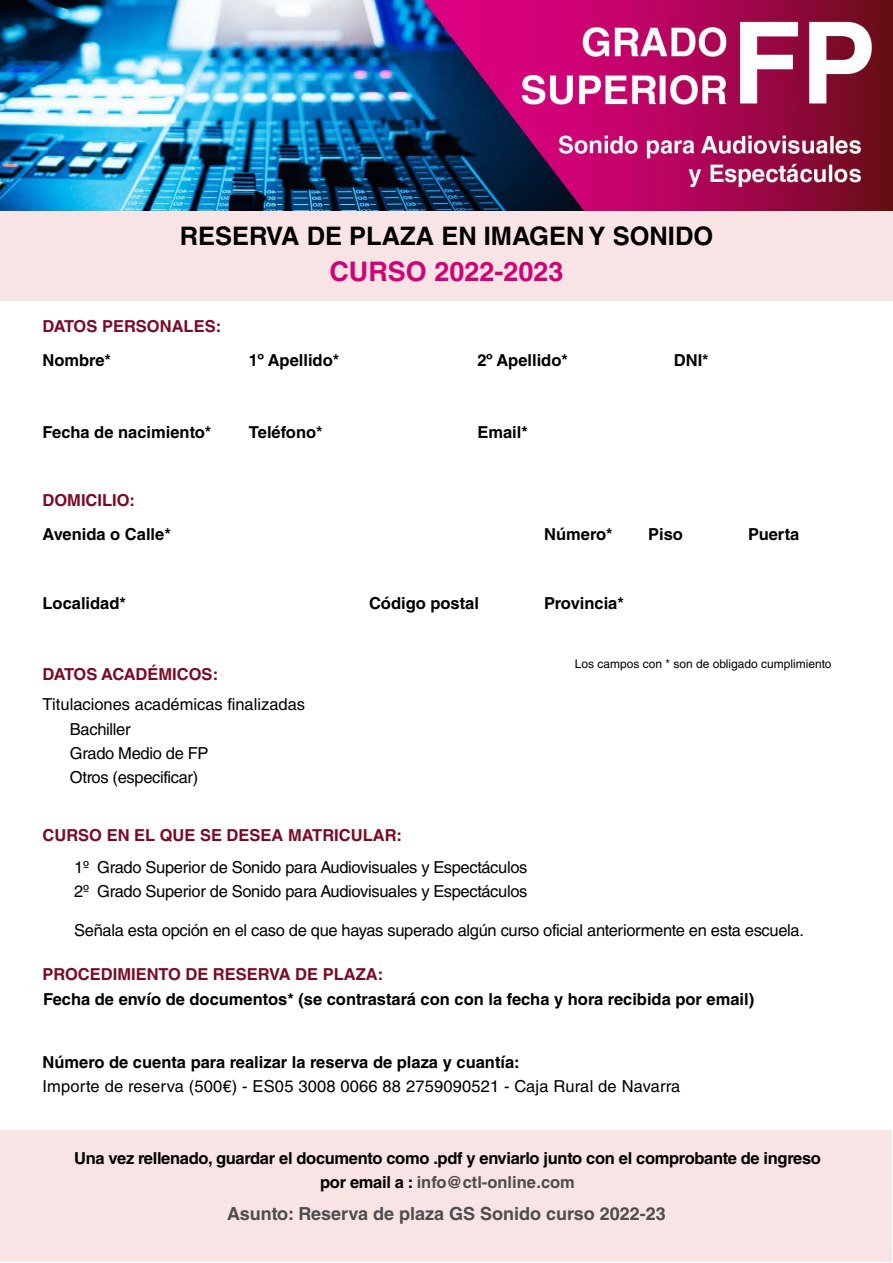
<style>
.page{position:relative;width:893px;height:1263px;background:#fff}
.page>*{position:absolute;margin:0;border:0;box-sizing:border-box;transform-origin:0 0}
.t1{font:700 27px "Helvetica LT Std";color:#d10278}
.t2{font:700 25.5px "Helvetica LT Std";color:#000}
.t3{font:700 18px "Helvetica LT Std";color:#4d4d4f}
.t4{font:700 16.5px "Helvetica LT Std";color:#000}
.t5{font:16.5px/24px "Helvetica LT Std";letter-spacing:-.02em;color:#000}
.t6{font:700 16.5px/24px "Helvetica LT Std";letter-spacing:-.02em;color:#000;text-align:center}
.t7{font:700 16.5px "Helvetica LT Std";color:#7b0a26}
.t8{font:16.5px "Helvetica LT Std";letter-spacing:.01em;color:#000}
.t9{font:16.5px "Helvetica LT Std";color:#000}
.t10{font:12px "Helvetica LT Std";color:#000}
.s1{color:#4d4d4f}
</style>
<div class="page">
<div style="left:1px;top:1130px;width:891px;height:132px;background:#f9e4e5"></div>
<div style="left:1px;top:210px;width:892px;height:91px;background:#f9e4e5"></div>
<img style="left:0;top:0;width:893px;height:210px">
<h2 class="t2" style="left:180px;top:221px;width:535px">RESERVA DE PLAZA EN IMAGEN Y SONIDO</h2>
<h1 class="t1" style="left:329px;top:255px;width:236px">CURSO 2022-2023</h1>
<p class="t7" style="left:43px;top:316px;width:180px">DATOS PERSONALES:</p>
<p class="t4" style="left:43px;top:350px;width:70px">Nombre*</p>
<p class="t4" style="left:249px;top:350px;width:92px">1º Apellido*</p>
<p class="t4" style="left:477px;top:350px;width:92px">2º Apellido*</p>
<p class="t4" style="left:674px;top:350px;width:36px">DNI*</p>
<p class="t4" style="left:43px;top:422px;width:170px">Fecha de nacimiento*</p>
<p class="t4" style="left:249px;top:422px;width:75px">Teléfono*</p>
<p class="t4" style="left:477px;top:422px;width:52px">Email*</p>
<p class="t7" style="left:43px;top:491px;width:94px">DOMICILIO:</p>
<p class="t4" style="left:43px;top:524px;width:130px">Avenida o Calle*</p>
<p class="t4" style="left:544px;top:524px;width:70px">Número*</p>
<p class="t4" style="left:648px;top:524px;width:36px">Piso</p>
<p class="t4" style="left:748px;top:524px;width:53px">Puerta</p>
<p class="t4" style="left:43px;top:593px;width:85px">Localidad*</p>
<p class="t4" style="left:369px;top:593px;width:112px">Código postal</p>
<p class="t4" style="left:544px;top:593px;width:81px">Provincia*</p>
<p class="t7" style="left:43px;top:664px;width:177px">DATOS ACADÉMICOS:</p>
<p class="t10" style="left:575px;top:657px;width:258px">Los campos con * son de obligado cumplimiento</p>
<p class="t9" style="left:43px;top:695px;width:264px">Titulaciones académicas finalizadas</p>
<p class="t5" style="left:70px;top:717px;width:140px">Bachiller<br>Grado Medio de FP<br>Otros (especificar)</p>
<p class="t7" style="left:43px;top:825px;width:361px">CURSO EN EL QUE SE DESEA MATRICULAR:</p>
<p class="t5" style="left:74px;top:855px;width:455px">1º Grado Superior de Sonido para Audiovisuales y Espectáculos<br>2º Grado Superior de Sonido para Audiovisuales y Espectáculos</p>
<p class="t5" style="left:74px;top:918px;width:731px">Señala esta opción en el caso de que hayas superado algún curso oficial anteriormente en esta escuela.</p>
<p class="t7" style="left:43px;top:964px;width:342px">PROCEDIMIENTO DE RESERVA DE PLAZA:</p>
<p class="t4" style="left:43px;top:989px;width:713px">Fecha de envío de documentos* (se contrastará con con la fecha y hora recibida por email)</p>
<p class="t4" style="left:43px;top:1052px;width:479px">Número de cuenta para realizar la reserva de plaza y cuantía:</p>
<p class="t8" style="left:43px;top:1077px;width:639px">Importe de reserva (500€) - ES05 3008 0066 88 2759090521 - Caja Rural de Navarra</p>
<p class="t6" style="left:74px;top:1146px;width:748px">Una vez rellenado, guardar el documento como .pdf y enviarlo junto con el comprobante de ingreso por email a : <span class="s1">info@ctl-online.com</span></p>
<p class="t3" style="left:227px;top:1203px;width:440px">Asunto: Reserva de plaza GS Sonido curso 2022-23</p>
</div>
